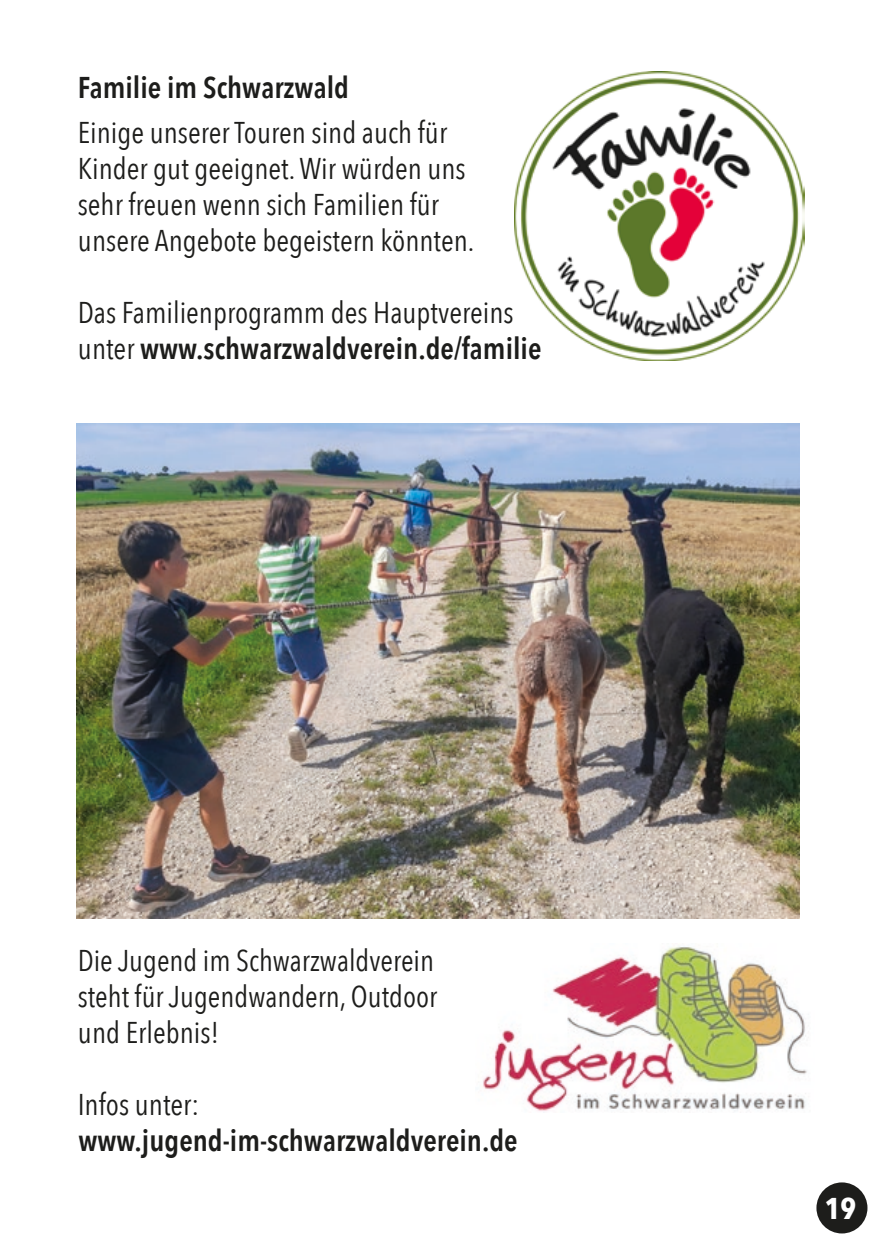
<style>
.page{position:relative;width:893px;height:1259px;background:#fff}
.page>*{position:absolute;margin:0;border:0;box-sizing:border-box;transform-origin:0 0}
.t1{font:30px/36px "Avenir Next Condensed";color:#1d1d1b}
.t2{font:600 30px/36px "Avenir Next Condensed";color:#1d1d1b}
.t3{font:700 30px "Avenir Next Condensed";color:#fff}
.s1{font-weight:600}
.s2{font-weight:400}
</style>
<div class="page">
<div style="left:816px;top:1182px;width:51px;height:51px;background:#1d1d1b;border-radius:50%"></div>
<img style="left:514px;top:71px;width:290px;height:290px">
<img style="left:77px;top:423px;width:722px;height:495px">
<img style="left:483px;top:946px;width:324px;height:165px">
<p class="t2" style="left:78px;top:69px;width:273px">Familie im Schwarzwald</p>
<p class="t1" style="left:78px;top:113px;width:398px">Einige unserer Touren sind auch für Kinder gut geeignet. Wir würden uns sehr freuen wenn sich Familien für unsere Angebote begeistern könnten.</p>
<p class="t1" style="left:78px;top:293px;width:465px">Das Familienprogramm des Hauptvereins unter <span class="s1">www.schwarzwaldverein.de/familie</span></p>
<p class="t1" style="left:78px;top:941px;width:361px;text-align:justify">Die Jugend im Schwarzwaldverein steht für Jugendwandern, Outdoor und Erlebnis!</p>
<p class="t2" style="left:78px;top:1085px;width:442px"><span class="s2">Infos unter: </span>www.jugend-im-schwarzwaldverein.de</p>
<p class="t3" style="left:825px;top:1189px;width:33px">19</p>
</div>
